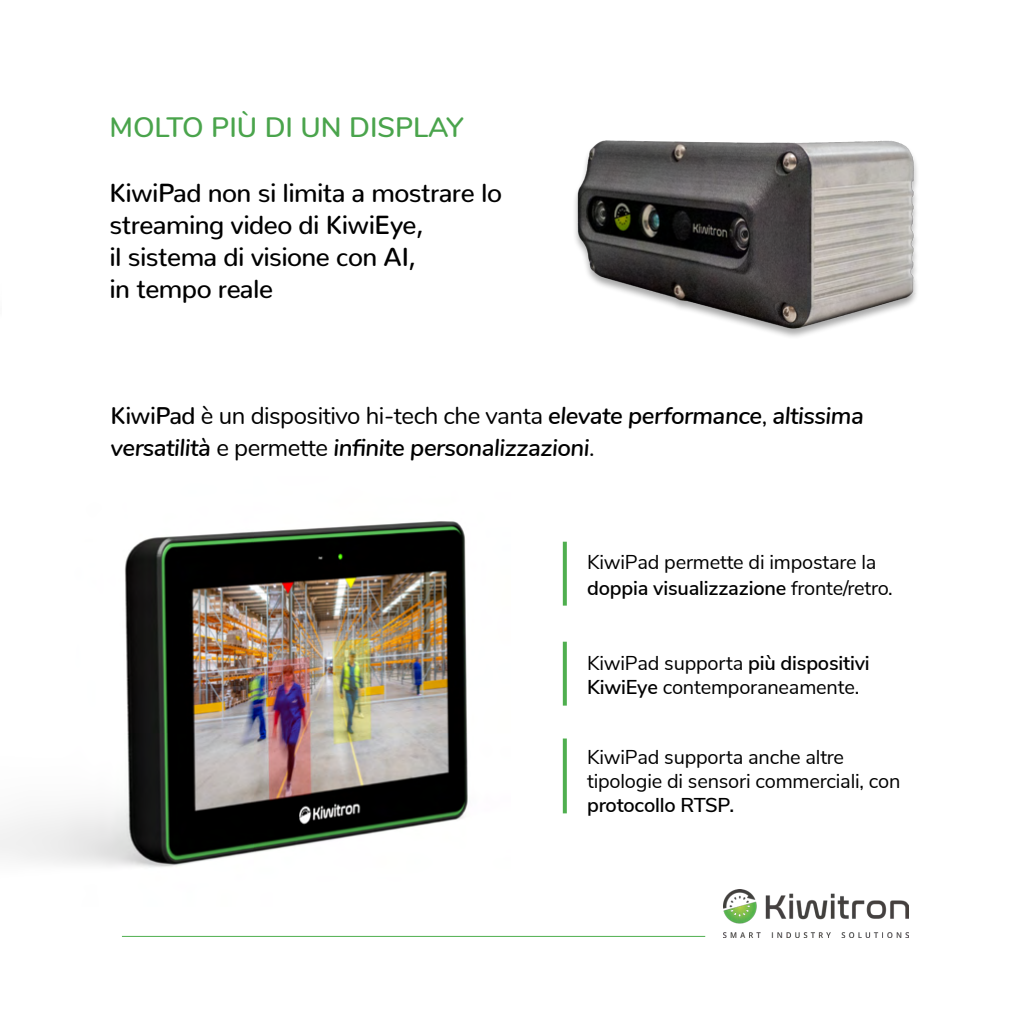
<style>
.page{position:relative;width:1021px;height:1021px;background:#fff}
.page>*{position:absolute;margin:0;border:0;box-sizing:border-box;transform-origin:0 0}
.t1{font:600 28px "Nunito";color:#4aa44c}
.t2{font:500 26px/32px "Nunito";letter-spacing:-.02em;color:#000}
.t3{font:italic 600 24px/32px "Nunito";letter-spacing:-.02em;color:#000}
.t4{font:20px/24px "Nunito Sans";letter-spacing:-.01em;color:#000}
.t5{font:600 20px "Nunito Sans";letter-spacing:-.01em;color:#000}
.s1{font-weight:500;font-style:normal}
.s2{font-weight:400;font-style:normal}
.s3{font-weight:600}
</style>
<div class="page">
<img style="left:723px;top:889px;width:185px;height:48px">
<img style="left:0;top:521px;width:468px;height:347px">
<img style="left:575px;top:140px;width:342px;height:197px">
<svg style="left:563px;top:641px;width:4px;height:64px"></svg>
<svg style="left:563px;top:738px;width:4px;height:75px"></svg>
<hr style="left:122px;top:935px;width:583px;height:1px;background:#4faf4f">
<svg style="left:563px;top:541px;width:4px;height:64px"></svg>
<h1 class="t1" style="left:109px;top:107px;width:356px">MOLTO PIÙ DI UN DISPLAY</h1>
<h2 class="t2" style="left:109px;top:174px;width:394px">KiwiPad non si limita a mostrare lo streaming video di KiwiEye,<br>il sistema di visione con AI,<br>in tempo reale</h2>
<p class="t3" style="left:111px;top:398px;width:755px"><span class="s1">KiwiPad</span> <span class="s2">è un dispositivo hi-tech che vanta</span> elevate performance<span class="s2">,</span> altissima versatilità <span class="s2">e permette</span> infinite personalizzazioni<span class="s2">.</span></p>
<p class="t4" style="left:587px;top:547px;width:307px;line-height:26px">KiwiPad permette di impostare la <span class="s3">doppia visualizzazione</span> fronte/retro.</p>
<p class="t4" style="left:587px;top:650px;width:284px">KiwiPad supporta <span class="s3">più dispositivi<br>KiwiEye</span> contemporaneamente.</p>
<p class="t4" style="left:587px;top:743px;width:315px">KiwiPad supporta anche altre tipologie di sensori commerciali, con</p>
<p class="t5" style="left:587px;top:790px;width:149px">protocollo RTSP.</p>
</div>
